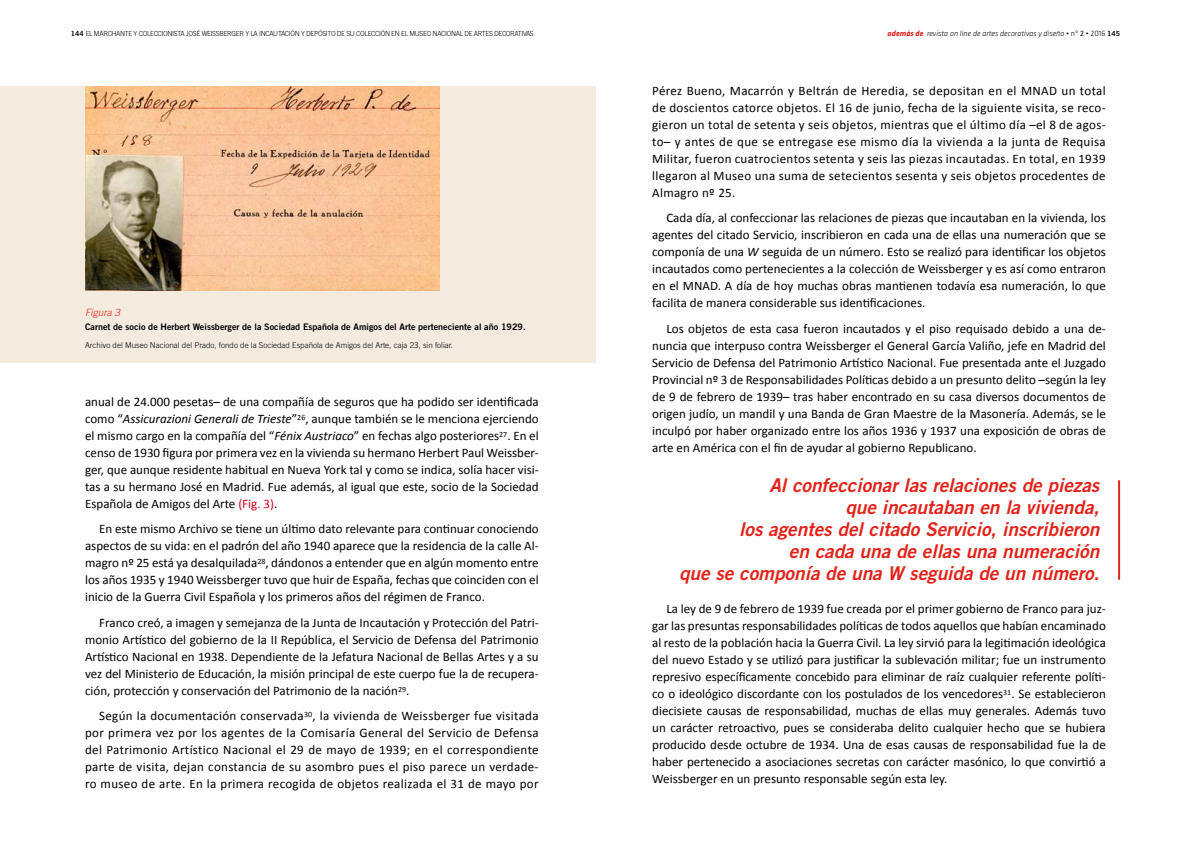
<style>
.page{position:relative;width:1191px;height:842px;background:#fff}
.page>*{position:absolute;margin:0;border:0;box-sizing:border-box;transform-origin:0 0}
.t1{font:italic 19px/22px "Trade Gothic LT Bold Two";color:#e32219;text-align:right}
.t2{font:13px/17px "Calibri";color:#000;text-align:justify}
.t3{font:italic 300 10px "Trade Gothic LT";color:#e32219}
.t4{font:9px "Trade Gothic LT Bold Two";color:#000}
.t5{font:300 8px "Trade Gothic LT";color:#000}
.t6{font:italic 300 8px "Klavika";color:#000}
.t7{font:300 7px "Trade Gothic LT";letter-spacing:-.05em;color:#000}
.s1{font-family:"Trade Gothic LT Bold Two";font-weight:400}
.s2{font-weight:700;color:#e32219}
.s3{font-style:normal}
.s4{font-weight:400;font-style:normal}
.s5{font-family:"Trade Gothic LT Bold Two";font-weight:400;font-style:normal;font-size:7px}
.s6{font-style:italic}
.s7{color:#cd071e}
</style>
<div class="page">
<div style="left:0;top:86px;width:595px;height:277px;background:#f4eade"></div>
<img style="left:85px;top:86px;width:355px;height:205px">
<hr style="left:1118px;top:480px;width:2px;height:100px;background:#e32219">
<p class="t7" style="left:71px;top:29px;width:464px"><span class="s1">144</span> EL MARCHANTE Y COLECCIONISTA JOSÉ WEISSBERGER Y LA INCAUTACIÓN Y DEPÓSITO DE SU COLECCIÓN EN EL MUSEO NACIONAL DE ARTES DECORATIVAS</p>
<p class="t6" style="left:887px;top:29px;width:234px"><span class="s2">además de</span> revista on line de artes decorativas y diseño <span class="s3">• nº</span> <span class="s4">2</span> <span class="s3">• 2016</span> <span class="s5">145</span></p>
<p class="t3" style="left:85px;top:307px;width:37px">Figura 3</p>
<p class="t4" style="left:85px;top:321px;width:442px">Carnet de socio de Herbert Weissberger de la Sociedad Española de Amigos del Arte perteneciente al año 1929.</p>
<p class="t5" style="left:85px;top:341px;width:369px">Archivo del Museo Nacional del Prado, fondo de la Sociedad Española de Amigos del Arte, caja 23, sin foliar.</p>
<p class="t2" style="left:85px;top:392px;width:455px">anual de 24.000 pesetas– de una compañía de seguros que ha podido ser identificada como “<span class="s6">Assicurazioni Generali de Trieste</span>”<sup>26</sup>, aunque también se le menciona ejerciendo el mismo cargo en la compañía del “<span class="s6">Fénix Austriaco</span>” en fechas algo posteriores<sup>27</sup>. En el censo de 1930 figura por primera vez en la vivienda su hermano Herbert Paul Weissber&shy;ger, que aunque residente habitual en Nueva York tal y como se indica, solía hacer visi&shy;tas a su hermano José en Madrid. Fue además, al igual que este, socio de la Sociedad Española de Amigos del Arte <span class="s7">(Fig. 3)</span>.</p>
<p class="t2" style="left:85px;top:520px;width:455px;text-indent:14px">En este mismo Archivo se tiene un último dato relevante para continuar conociendo aspectos de su vida: en el padrón del año 1940 aparece que la residencia de la calle Al&shy;magro nº 25 está ya desalquilada<sup>28</sup>, dándonos a entender que en algún momento entre los años 1935 y 1940 Weissberger tuvo que huir de España, fechas que coinciden con el inicio de la Guerra Civil Española y los primeros años del régimen de Franco.</p>
<p class="t2" style="left:85px;top:613px;width:455px;text-indent:14px">Franco creó, a imagen y semejanza de la Junta de Incautación y Protección del Patri&shy;monio Artístico del gobierno de la II República, el Servicio de Defensa del Patrimonio Artístico Nacional en 1938. Dependiente de la Jefatura Nacional de Bellas Artes y a su vez del Ministerio de Educación, la misión principal de este cuerpo fue la de recupera&shy;ción, protección y conservación del Patrimonio de la nación<sup>29</sup>.</p>
<p class="t2" style="left:85px;top:707px;width:455px;text-indent:14px">Según la documentación conservada<sup>30</sup>, la vivienda de Weissberger fue visitada por primera vez por los agentes de la Comisaría General del Servicio de Defensa del Patrimonio Artístico Nacional el 29 de mayo de 1939; en el correspondiente parte de visita, dejan constancia de su asombro pues el piso parece un verdade&shy;ro museo de arte. En la primera recogida de objetos realizada el 31 de mayo por</p>
<p class="t2" style="left:652px;top:81px;width:455px">Pérez Bueno, Macarrón y Beltrán de Heredia, se depositan en el MNAD un total de doscientos catorce objetos. El 16 de junio, fecha de la siguiente visita, se reco&shy;gieron un total de setenta y seis objetos, mientras que el último día –el 8 de agos&shy;to– y antes de que se entregase ese mismo día la vivienda a la junta de Requisa Militar, fueron cuatrocientos setenta y seis las piezas incautadas. En total, en 1939 llegaron al Museo una suma de setecientos sesenta y seis objetos procedentes de Almagro nº 25.</p>
<p class="t2" style="left:652px;top:209px;width:455px;text-indent:14px">Cada día, al confeccionar las relaciones de piezas que incautaban en la vivienda, los agentes del citado Servicio, inscribieron en cada una de ellas una numeración que se componía de una <span class="s6">W</span> seguida de un número. Esto se realizó para identificar los objetos incautados como pertenecientes a la colección de Weissberger y es así como entraron en el MNAD. A día de hoy muchas obras mantienen todavía esa numeración, lo que facilita de manera considerable sus identificaciones.</p>
<p class="t2" style="left:652px;top:319px;width:455px;text-indent:14px">Los objetos de esta casa fueron incautados y el piso requisado debido a una de&shy;nuncia que interpuso contra Weissberger el General García Valiño, jefe en Madrid del Servicio de Defensa del Patrimonio Artístico Nacional. Fue presentada ante el Juzgado Provincial nº 3 de Responsabilidades Políticas debido a un presunto delito –según la ley de 9 de febrero de 1939– tras haber encontrado en su casa diversos documentos de origen judío, un mandil y una Banda de Gran Maestre de la Masonería. Además, se le inculpó por haber organizado entre los años 1936 y 1937 una exposición de obras de arte en América con el fin de ayudar al gobierno Republicano.</p>
<h1 class="t1" style="left:679px;top:474px;width:422px">Al confeccionar las relaciones de piezas<br>que incautaban en la vivienda,<br>los agentes del citado Servicio, inscribieron<br>en cada una de ellas una numeración<br>que se componía de una W seguida de un número.</h1>
<p class="t2" style="left:652px;top:600px;width:455px;text-indent:14px">La ley de 9 de febrero de 1939 fue creada por el primer gobierno de Franco para juz&shy;gar las presuntas responsabilidades políticas de todos aquellos que habían encaminado al resto de la población hacia la Guerra Civil. La ley sirvió para la legitimación ideológica del nuevo Estado y se utilizó para justificar la sublevación militar; fue un instrumento represivo específicamente concebido para eliminar de raíz cualquier referente políti&shy;co o ideológico discordante con los postulados de los vencedores<sup>31</sup>. Se establecieron diecisiete causas de responsabilidad, muchas de ellas muy generales. Además tuvo un carácter retroactivo, pues se consideraba delito cualquier hecho que se hubiera producido desde octubre de 1934. Una de esas causas de responsabilidad fue la de haber pertenecido a asociaciones secretas con carácter masónico, lo que convirtió a Weissberger en un presunto responsable según esta ley.</p>
</div>
